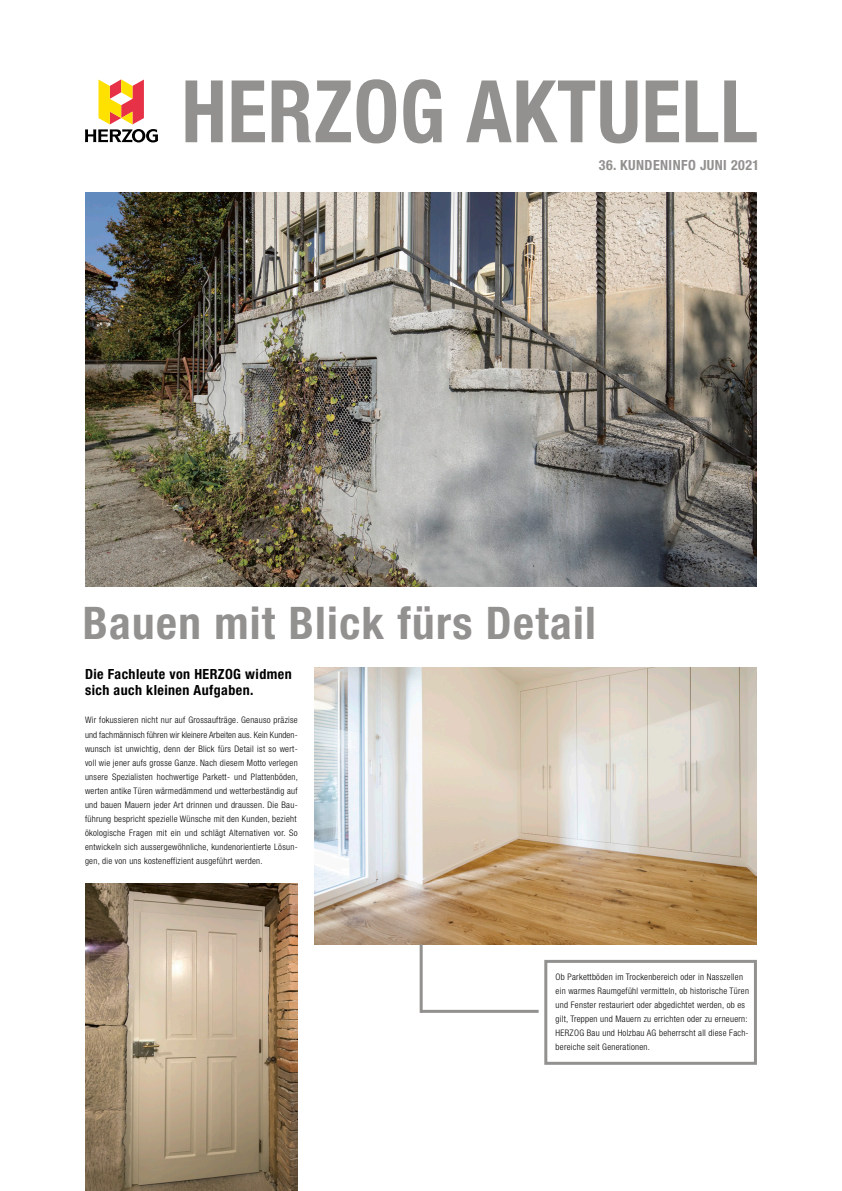
<style>
.page{position:relative;width:842px;height:1191px;background:#fff}
.page>*{position:absolute;margin:0;border:0;box-sizing:border-box;transform-origin:0 0}
.t1{font:700 condensed 86.4px "Helvetica Neue LT";letter-spacing:.01em;color:#93918f;scale:.94 1}
.t2{font:700 condensed 45px "Helvetica Neue LT";letter-spacing:.03em;color:#93918f}
.t3{font:700 condensed 14px/16.8px "Helvetica Neue LT";letter-spacing:.03em;color:#000}
.t4{font:700 condensed 14px "Helvetica Neue LT";letter-spacing:.03em;color:#93918f}
.t5{font:300 condensed 9px/14px "Helvetica Neue LT";letter-spacing:.03em;color:#000}
.t6{font:300 condensed 9px "Helvetica Neue LT";letter-spacing:.01em;color:#000}
</style>
<div class="page">
<svg style="left:85px;top:79px;width:73px;height:63px"></svg>
<img style="left:315px;top:668px;width:442px;height:276px">
<img style="left:85px;top:883px;width:213px;height:308px">
<img style="left:85px;top:193px;width:672px;height:394px">
<div style="left:544px;top:960px;width:213px;height:104px;border:3px solid #93918f"></div>
<hr style="left:420px;top:944px;width:3px;height:68px;background:#93918f">
<hr style="left:421px;top:1009px;width:118px;height:3px;background:#93918f">
<p class="t1" style="left:181px;top:59px;width:615px">HERZOG AKTUELL</p>
<p class="t4" style="left:599px;top:156px;width:162px">36. KUNDENINFO JUNI 2021</p>
<p class="t2" style="left:83px;top:595px;width:514px">Bauen mit Blick fürs Detail</p>
<p class="t3" style="left:85px;top:665px;width:208px">Die Fachleute von HERZOG widmen sich auch kleinen Aufgaben.</p>
<p class="t5" style="left:85px;top:713px;width:214px">Wir fokussieren nicht nur auf Grossaufträge. Genauso präzise</p>
<p class="t6" style="left:85px;top:729px;width:214px">und fachmännisch führen wir kleinere Arbeiten aus. Kein Kunden-</p>
<p class="t5" style="left:85px;top:741px;width:214px">wunsch ist unwichtig, denn der Blick fürs Detail ist so wert&shy;voll wie jener aufs grosse Ganze. Nach diesem Motto verlegen</p>
<p class="t5" style="left:85px;top:769px;width:214px;text-align:justify">unsere Spezialisten hochwertige Parkett- und Plattenböden, werten antike Türen wärmedämmend und wetterbeständig auf und bauen Mauern jeder Art drinnen und draussen. Die Bau&shy;führung bespricht spezielle Wünsche mit den Kunden, bezieht</p>
<p class="t5" style="left:85px;top:825px;width:214px">ökologische Fragen mit ein und schlägt Alternativen vor. So entwickeln sich aussergewöhnliche, kundenorientierte Lösun-</p>
<p class="t5" style="left:85px;top:853px;width:179px">gen, die von uns kosteneffizient ausgeführt werden.</p>
<p class="t5" style="left:556px;top:969px;width:195px">Ob Parkettböden im Trockenbereich oder in Nasszellen ein warmes Raumgefühl vermitteln, ob historische Türen und Fenster restauriert oder abgedichtet werden, ob es gilt, Treppen und Mauern zu errichten oder zu erneuern:</p>
<p class="t5" style="left:556px;top:1025px;width:194px">HERZOG Bau und Holzbau AG beherrscht all diese Fach&shy;bereiche seit Generationen.</p>
</div>
